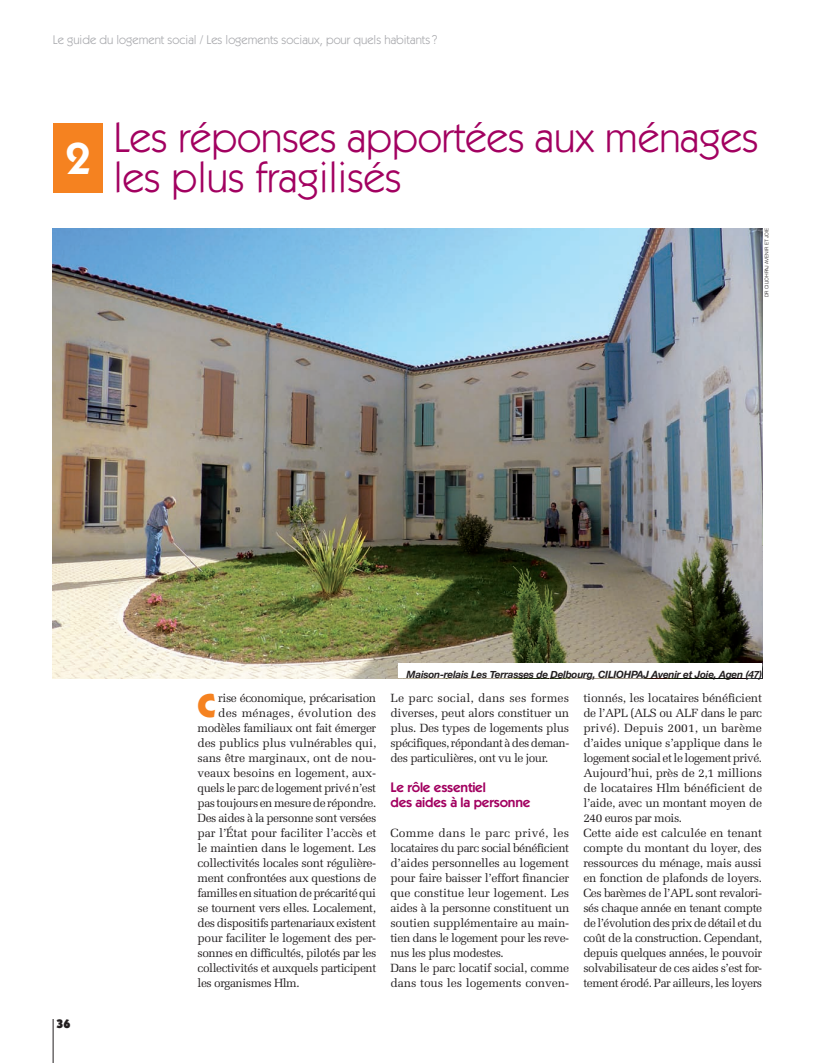
<style>
.page{position:relative;width:815px;height:1063px;background:#fff}
.page>*{position:absolute;margin:0;border:0;box-sizing:border-box;transform-origin:0 0}
.t1{font:600 45px "Itc Kabel";color:#fff}
.t2{font:42.5px/40px "Itc Kabel";color:#a20160}
.t3{font:900 33.25px "Itc Kabel";color:#f58220}
.t4{font:600 13.75px/15px "Itc Kabel";letter-spacing:-.015em;color:#a20160}
.t5{font:12.5px "Itc Kabel";color:#a8a9ad}
.t6{font:900 12.5px "Itc Kabel";color:#231f20}
.t7{font:11.88px/15px "Melior LT Std";letter-spacing:-.03em;color:#231f20}
.t8{font:11.88px "Melior LT Std";letter-spacing:-.01em;color:#231f20}
.t9{font:11.88px "Melior LT Std";letter-spacing:.01em;color:#231f20}
.t10{font:italic 700 10px "Helvetica Neue";letter-spacing:-.02em;color:#231f20}
.t11{font:300 5px "Helvetica Neue";color:#231f20}
</style>
<div class="page">
<hr style="left:53px;top:1018px;width:1px;height:44px;background:#231f20">
<div style="left:53px;top:123px;width:50px;height:69px;background:#f58220"></div>
<img style="left:53px;top:228px;width:708px;height:450px">
<div style="left:398px;top:663px;width:363px;height:15px;background:#fff"></div>
<p class="t5" style="left:53px;top:35px;width:386px">Le guide du logement social / Les logements sociaux, pour quels habitants ?</p>
<h1 class="t1" style="left:65px;top:142px;width:27px">2</h1>
<h2 class="t2" style="left:113px;top:121px;width:646px">Les réponses apportées aux ménages les plus fragilisés</h2>
<p class="t11" style="left:763px;top:297px;width:71px;rotate:-90deg">DR CILIOHPAJ AVENIR ET JOIE</p>
<p class="t6" style="left:56px;top:1018px;width:15px">36</p>
<h3 class="t3" style="left:197px;top:692px;width:20px">C</h3>
<p class="t7" style="left:218px;top:691px;width:159px">rise économique, précarisation</p>
<p class="t9" style="left:218px;top:708px;width:159px">des ménages, évolution des</p>
<p class="t7" style="left:197px;top:721px;width:180px">modèles familiaux ont fait émerger</p>
<p class="t7" style="left:197px;top:736px;width:180px">des publics plus vulnérables qui,</p>
<p class="t7" style="left:197px;top:751px;width:180px">sans être marginaux, ont de nou-</p>
<p class="t8" style="left:197px;top:768px;width:180px">veaux besoins en logement, aux-</p>
<p class="t7" style="left:197px;top:781px;width:180px">quels le parc de logement privé n’est</p>
<p class="t7" style="left:197px;top:796px;width:180px">pas toujours en mesure de répondre.</p>
<p class="t7" style="left:197px;top:811px;width:180px">Des aides à la personne sont versées</p>
<p class="t8" style="left:197px;top:828px;width:180px">par l’État pour faciliter l’accès et</p>
<p class="t7" style="left:197px;top:841px;width:180px">le maintien dans le logement. Les</p>
<p class="t7" style="left:197px;top:856px;width:180px">collectivités locales sont régulière-</p>
<p class="t7" style="left:197px;top:871px;width:180px">ment confrontées aux questions de</p>
<p class="t7" style="left:197px;top:886px;width:180px">familles en situation de précarité qui</p>
<p class="t7" style="left:197px;top:901px;width:180px">se tournent vers elles. Localement,</p>
<p class="t7" style="left:197px;top:916px;width:180px">des dispositifs partenariaux existent</p>
<p class="t7" style="left:197px;top:931px;width:180px">pour faciliter le logement des per-</p>
<p class="t7" style="left:197px;top:946px;width:180px">sonnes en difficultés, pilotés par les</p>
<p class="t7" style="left:197px;top:961px;width:180px">collectivités et auxquels participent</p>
<p class="t7" style="left:197px;top:976px;width:104px">les organismes Hlm.</p>
<p class="t10" style="left:406px;top:668px;width:357px">Maison-relais Les Terrasses de Delbourg, CILIOHPAJ Avenir et Joie, Agen (47)</p>
<p class="t7" style="left:390px;top:691px;width:180px;text-align:justify">Le parc social, dans ses formes diverses, peut alors constituer un plus. Des types de logements plus spécifiques, répondant à des deman&shy;des particulières, ont vu le jour.</p>
<p class="t4" style="left:390px;top:781px;width:141px">Le rôle essentiel<br>des aides à la personne</p>
<p class="t7" style="left:390px;top:826px;width:180px">Comme dans le parc privé, les locataires du parc social bénéficient d’aides personnelles au logement pour faire baisser l’effort financier que constitue leur logement. Les aides à la personne constituent un soutien supplémentaire au main&shy;tien dans le logement pour les reve&shy;nus les plus modestes.<br>Dans le parc locatif social, comme dans tous les logements conven-</p>
<p class="t7" style="left:583px;top:691px;width:180px">tionnés, les locataires bénéficient de l’APL (ALS ou ALF dans le parc privé). Depuis 2001, un barème d’aides unique s’applique dans le logement social et le logement privé.<br>Aujourd’hui, près de 2,1 millions de locataires Hlm bénéficient de l’aide, avec un montant moyen de 240 euros par mois.<br>Cette aide est calculée en tenant compte du montant du loyer, des ressources du ménage, mais aussi en fonction de plafonds de loyers.<br>Ces barèmes de l’APL sont revalori&shy;sés chaque année en tenant compte de l’évolution des prix de détail et du coût de la construction. Cependant, depuis quelques années, le pouvoir solvabilisateur de ces aides s’est for&shy;tement érodé. Par ailleurs, les loyers</p>
</div>
